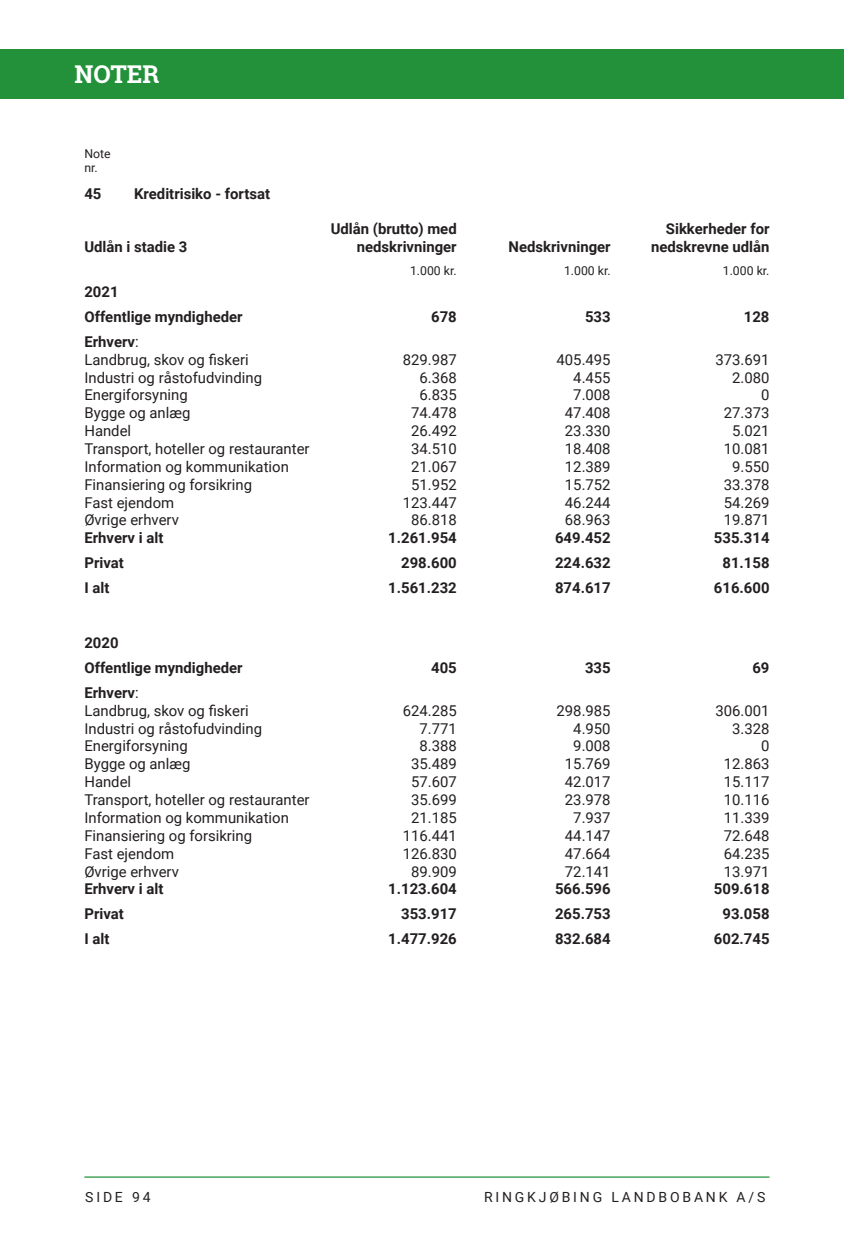
<style>
.page{position:relative;width:844px;height:1241px;background:#fff}
.page>*{position:absolute;margin:0;border:0;box-sizing:border-box;transform-origin:0 0}
.Overskrift_i_Bjælke{font:700 24.5px "Roboto Slab";color:#fff}
.Noter_-_38_4_tabel{font:14.88px "Roboto";color:#231f20}
.Noter_38_3_tabel{font:14.88px "Roboto";color:#231f20}
.Noter_-_38_4_tabel-2{font:700 14.88px "Roboto";color:#231f20}
.Noter_38_3_tabel-2{font:700 14.88px "Roboto";color:#231f20}
.Noter_6_tabel_hoved{font:700 14.88px/17.5px "Roboto";color:#231f20;text-align:right}
.Noter{font:700 14.88px "Roboto";color:#231f20}
.Noter_38_6_tabel{font:700 14.88px "Roboto";color:#231f20}
.t1{font:14px "Roboto";letter-spacing:.2em;color:#231f20}
.Noter_-_38_4_tabel-3{font:12.25px "Roboto";color:#231f20}
.Noter_Hoved{font:12.25px "Roboto";color:#231f20}
.s1{font-weight:400}
</style>
<div class="page">
<hr style="left:84px;top:1176px;width:685px;height:1px;background:#23913a">
<div style="left:0;top:50px;width:843px;height:49px;background:#23913a"></div>
<p class="Overskrift_i_Bjælke" style="left:74px;top:57px;width:86px">NOTER</p>
<p class="Noter_Hoved" style="left:84px;top:145px;width:28px">Note</p>
<p class="Noter_Hoved" style="left:84px;top:159px;width:15px">nr.</p>
<p class="Noter" style="left:84px;top:183px;width:19px">45</p>
<p class="Noter" style="left:134px;top:183px;width:137px">Kreditrisiko - fortsat</p>
<p class="Noter_-_38_4_tabel-2" style="left:84px;top:236px;width:105px">Udlån i stadie 3</p>
<p class="Noter_6_tabel_hoved" style="left:330px;top:219px;width:127px">Udlån (brutto) med nedskrivninger</p>
<p class="Noter_6_tabel_hoved" style="left:508px;top:237px;width:103px">Nedskrivninger</p>
<p class="Noter_6_tabel_hoved" style="left:651px;top:219px;width:120px">Sikkerheder for nedskrevne udlån</p>
<p class="Noter_-_38_4_tabel-3" style="left:410px;top:261px;width:48px">1.000 kr.</p>
<p class="Noter_-_38_4_tabel-3" style="left:564px;top:261px;width:48px">1.000 kr.</p>
<p class="Noter_-_38_4_tabel-3" style="left:722px;top:261px;width:48px">1.000 kr.</p>
<p class="Noter" style="left:84px;top:281px;width:36px">2021</p>
<p class="Noter_-_38_4_tabel-2" style="left:84px;top:306px;width:160px">Offentlige myndigheder</p>
<p class="Noter_-_38_4_tabel-2" style="left:431px;top:306px;width:27px">678</p>
<p class="Noter_-_38_4_tabel-2" style="left:585px;top:306px;width:27px">533</p>
<p class="Noter_-_38_4_tabel-2" style="left:743px;top:306px;width:27px">128</p>
<p class="Noter_-_38_4_tabel-2" style="left:84px;top:331px;width:56px">Erhverv<span class="s1">:</span></p>
<p class="Noter_-_38_4_tabel" style="left:84px;top:349px;width:166px">Landbrug, skov og fiskeri</p>
<p class="Noter_38_3_tabel" style="left:402px;top:349px;width:56px">829.987</p>
<p class="Noter_38_3_tabel" style="left:556px;top:349px;width:56px">405.495</p>
<p class="Noter_38_3_tabel" style="left:715px;top:349px;width:56px">373.691</p>
<p class="Noter_-_38_4_tabel" style="left:84px;top:367px;width:179px">Industri og råstofudvinding</p>
<p class="Noter_38_3_tabel" style="left:419px;top:367px;width:39px">6.368</p>
<p class="Noter_38_3_tabel" style="left:573px;top:367px;width:39px">4.455</p>
<p class="Noter_38_3_tabel" style="left:732px;top:367px;width:39px">2.080</p>
<p class="Noter_-_38_4_tabel" style="left:84px;top:384px;width:105px">Energiforsyning</p>
<p class="Noter_38_3_tabel" style="left:419px;top:384px;width:39px">6.835</p>
<p class="Noter_38_3_tabel" style="left:573px;top:384px;width:39px">7.008</p>
<p class="Noter_38_3_tabel" style="left:761px;top:384px;width:10px">0</p>
<p class="Noter_-_38_4_tabel" style="left:84px;top:402px;width:107px">Bygge og anlæg</p>
<p class="Noter_38_3_tabel" style="left:411px;top:402px;width:47px">74.478</p>
<p class="Noter_38_3_tabel" style="left:564px;top:402px;width:47px">47.408</p>
<p class="Noter_38_3_tabel" style="left:723px;top:402px;width:47px">27.373</p>
<p class="Noter_-_38_4_tabel" style="left:84px;top:420px;width:48px">Handel</p>
<p class="Noter_38_3_tabel" style="left:411px;top:420px;width:47px">26.492</p>
<p class="Noter_38_3_tabel" style="left:564px;top:420px;width:47px">23.330</p>
<p class="Noter_38_3_tabel" style="left:732px;top:420px;width:39px">5.021</p>
<p class="Noter_-_38_4_tabel" style="left:84px;top:438px;width:227px">Transport, hoteller og restauranter</p>
<p class="Noter_38_3_tabel" style="left:411px;top:438px;width:47px">34.510</p>
<p class="Noter_38_3_tabel" style="left:564px;top:438px;width:47px">18.408</p>
<p class="Noter_38_3_tabel" style="left:723px;top:438px;width:47px">10.081</p>
<p class="Noter_-_38_4_tabel" style="left:84px;top:456px;width:206px">Information og kommunikation</p>
<p class="Noter_38_3_tabel" style="left:411px;top:456px;width:47px">21.067</p>
<p class="Noter_38_3_tabel" style="left:564px;top:456px;width:47px">12.389</p>
<p class="Noter_38_3_tabel" style="left:732px;top:456px;width:39px">9.550</p>
<p class="Noter_-_38_4_tabel" style="left:84px;top:474px;width:169px">Finansiering og forsikring</p>
<p class="Noter_38_3_tabel" style="left:411px;top:474px;width:47px">51.952</p>
<p class="Noter_38_3_tabel" style="left:564px;top:474px;width:47px">15.752</p>
<p class="Noter_38_3_tabel" style="left:723px;top:474px;width:47px">33.378</p>
<p class="Noter_-_38_4_tabel" style="left:84px;top:492px;width:91px">Fast ejendom</p>
<p class="Noter_38_3_tabel" style="left:402px;top:492px;width:56px">123.447</p>
<p class="Noter_38_3_tabel" style="left:564px;top:492px;width:47px">46.244</p>
<p class="Noter_38_3_tabel" style="left:723px;top:492px;width:47px">54.269</p>
<p class="Noter_-_38_4_tabel" style="left:84px;top:509px;width:96px">Øvrige erhverv</p>
<p class="Noter_38_3_tabel" style="left:411px;top:509px;width:47px">86.818</p>
<p class="Noter_38_3_tabel" style="left:564px;top:509px;width:47px">68.963</p>
<p class="Noter_38_3_tabel" style="left:723px;top:509px;width:47px">19.871</p>
<p class="Noter_-_38_4_tabel-2" style="left:84px;top:527px;width:81px">Erhverv i alt</p>
<p class="Noter_38_3_tabel-2" style="left:388px;top:527px;width:70px">1.261.954</p>
<p class="Noter_38_3_tabel-2" style="left:555px;top:527px;width:57px">649.452</p>
<p class="Noter_38_3_tabel-2" style="left:713px;top:527px;width:57px">535.314</p>
<p class="Noter_-_38_4_tabel-2" style="left:84px;top:552px;width:41px">Privat</p>
<p class="Noter_38_3_tabel-2" style="left:401px;top:552px;width:57px">298.600</p>
<p class="Noter_38_3_tabel-2" style="left:555px;top:552px;width:57px">224.632</p>
<p class="Noter_38_3_tabel-2" style="left:722px;top:552px;width:49px">81.158</p>
<p class="Noter_38_6_tabel" style="left:84px;top:577px;width:26px">I alt</p>
<p class="Noter_38_3_tabel-2" style="left:388px;top:577px;width:70px">1.561.232</p>
<p class="Noter_-_38_4_tabel-2" style="left:555px;top:577px;width:57px">874.617</p>
<p class="Noter_-_38_4_tabel-2" style="left:713px;top:577px;width:57px">616.600</p>
<p class="Noter" style="left:84px;top:632px;width:36px">2020</p>
<p class="Noter_-_38_4_tabel-2" style="left:84px;top:657px;width:160px">Offentlige myndigheder</p>
<p class="Noter_-_38_4_tabel-2" style="left:431px;top:657px;width:27px">405</p>
<p class="Noter_-_38_4_tabel-2" style="left:585px;top:657px;width:27px">335</p>
<p class="Noter_-_38_4_tabel-2" style="left:752px;top:657px;width:19px">69</p>
<p class="Noter_-_38_4_tabel-2" style="left:84px;top:682px;width:56px">Erhverv<span class="s1">:</span></p>
<p class="Noter_-_38_4_tabel" style="left:84px;top:700px;width:166px">Landbrug, skov og fiskeri</p>
<p class="Noter_38_3_tabel" style="left:402px;top:700px;width:56px">624.285</p>
<p class="Noter_38_3_tabel" style="left:556px;top:700px;width:56px">298.985</p>
<p class="Noter_38_3_tabel" style="left:715px;top:700px;width:56px">306.001</p>
<p class="Noter_-_38_4_tabel" style="left:84px;top:717px;width:179px">Industri og råstofudvinding</p>
<p class="Noter_38_3_tabel" style="left:419px;top:717px;width:39px">7.771</p>
<p class="Noter_38_3_tabel" style="left:573px;top:717px;width:39px">4.950</p>
<p class="Noter_38_3_tabel" style="left:732px;top:717px;width:39px">3.328</p>
<p class="Noter_-_38_4_tabel" style="left:84px;top:735px;width:105px">Energiforsyning</p>
<p class="Noter_38_3_tabel" style="left:419px;top:735px;width:39px">8.388</p>
<p class="Noter_38_3_tabel" style="left:573px;top:735px;width:39px">9.008</p>
<p class="Noter_38_3_tabel" style="left:761px;top:735px;width:10px">0</p>
<p class="Noter_-_38_4_tabel" style="left:84px;top:753px;width:107px">Bygge og anlæg</p>
<p class="Noter_38_3_tabel" style="left:411px;top:753px;width:47px">35.489</p>
<p class="Noter_38_3_tabel" style="left:564px;top:753px;width:47px">15.769</p>
<p class="Noter_38_3_tabel" style="left:723px;top:753px;width:47px">12.863</p>
<p class="Noter_-_38_4_tabel" style="left:84px;top:771px;width:48px">Handel</p>
<p class="Noter_38_3_tabel" style="left:411px;top:771px;width:47px">57.607</p>
<p class="Noter_38_3_tabel" style="left:564px;top:771px;width:47px">42.017</p>
<p class="Noter_38_3_tabel" style="left:723px;top:771px;width:47px">15.117</p>
<p class="Noter_-_38_4_tabel" style="left:84px;top:789px;width:227px">Transport, hoteller og restauranter</p>
<p class="Noter_38_3_tabel" style="left:411px;top:789px;width:47px">35.699</p>
<p class="Noter_38_3_tabel" style="left:564px;top:789px;width:47px">23.978</p>
<p class="Noter_38_3_tabel" style="left:723px;top:789px;width:47px">10.116</p>
<p class="Noter_-_38_4_tabel" style="left:84px;top:807px;width:206px">Information og kommunikation</p>
<p class="Noter_38_3_tabel" style="left:411px;top:807px;width:47px">21.185</p>
<p class="Noter_38_3_tabel" style="left:573px;top:807px;width:39px">7.937</p>
<p class="Noter_38_3_tabel" style="left:723px;top:807px;width:47px">11.339</p>
<p class="Noter_-_38_4_tabel" style="left:84px;top:825px;width:169px">Finansiering og forsikring</p>
<p class="Noter_38_3_tabel" style="left:402px;top:825px;width:56px">116.441</p>
<p class="Noter_38_3_tabel" style="left:564px;top:825px;width:47px">44.147</p>
<p class="Noter_38_3_tabel" style="left:723px;top:825px;width:47px">72.648</p>
<p class="Noter_-_38_4_tabel" style="left:84px;top:842px;width:91px">Fast ejendom</p>
<p class="Noter_38_3_tabel" style="left:402px;top:842px;width:56px">126.830</p>
<p class="Noter_38_3_tabel" style="left:564px;top:842px;width:47px">47.664</p>
<p class="Noter_38_3_tabel" style="left:723px;top:842px;width:47px">64.235</p>
<p class="Noter_-_38_4_tabel" style="left:84px;top:860px;width:96px">Øvrige erhverv</p>
<p class="Noter_38_3_tabel" style="left:411px;top:860px;width:47px">89.909</p>
<p class="Noter_38_3_tabel" style="left:564px;top:860px;width:47px">72.141</p>
<p class="Noter_38_3_tabel" style="left:723px;top:860px;width:47px">13.971</p>
<p class="Noter_-_38_4_tabel-2" style="left:84px;top:878px;width:81px">Erhverv i alt</p>
<p class="Noter_38_3_tabel-2" style="left:388px;top:878px;width:70px">1.123.604</p>
<p class="Noter_38_3_tabel-2" style="left:555px;top:878px;width:57px">566.596</p>
<p class="Noter_38_3_tabel-2" style="left:713px;top:878px;width:57px">509.618</p>
<p class="Noter_-_38_4_tabel-2" style="left:84px;top:903px;width:41px">Privat</p>
<p class="Noter_38_3_tabel-2" style="left:401px;top:903px;width:57px">353.917</p>
<p class="Noter_38_3_tabel-2" style="left:555px;top:903px;width:57px">265.753</p>
<p class="Noter_38_3_tabel-2" style="left:722px;top:903px;width:49px">93.058</p>
<p class="Noter_38_6_tabel" style="left:84px;top:928px;width:26px">I alt</p>
<p class="Noter_38_3_tabel-2" style="left:388px;top:928px;width:70px">1.477.926</p>
<p class="Noter_-_38_4_tabel-2" style="left:555px;top:928px;width:57px">832.684</p>
<p class="Noter_-_38_4_tabel-2" style="left:713px;top:928px;width:57px">602.745</p>
<p class="t1" style="left:85px;top:1186px;width:67px">SIDE 94</p>
<p class="t1" style="left:484px;top:1186px;width:283px">RINGKJØBING LANDBOBANK A/S</p>
</div>
